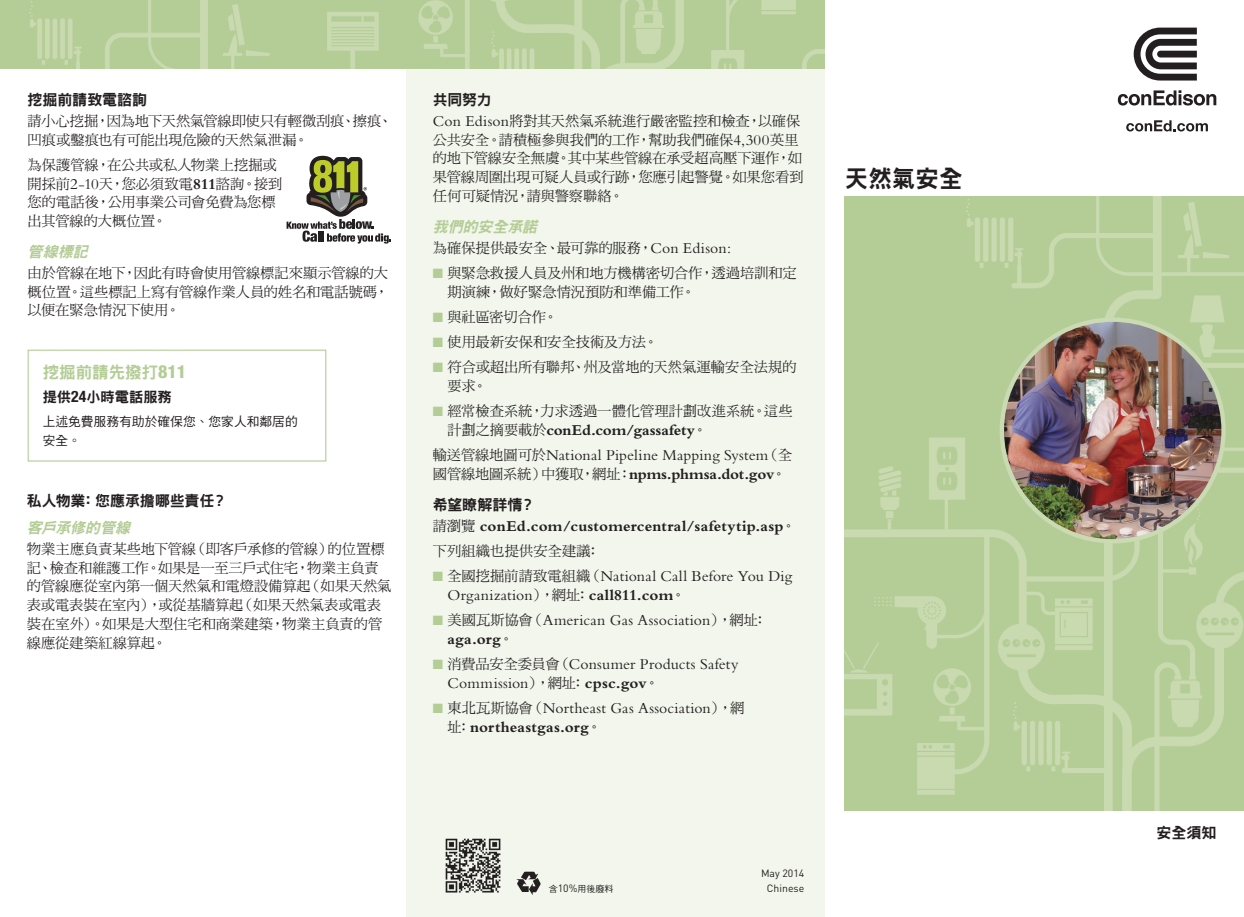
<style>
.page{position:relative;width:1244px;height:917px;background:#fff}
.page>*{position:absolute;margin:0;border:0;box-sizing:border-box;transform-origin:0 0}
.t1{font:24px "DF Hei Std W9";color:#231f20}
.t2{font:16.5px "DF Hei Std W9";color:#b4cc95}
.t3{font:15.75px/18.8px "Bembo";letter-spacing:.01em;color:#231f20}
.t4{font:700 15.75px "Bembo";letter-spacing:.005em;color:#231f20}
.t5{font:700 15.75px "Bembo";letter-spacing:-.015em;color:#231f20}
.t6{font:15px "DF Hei Std W9";letter-spacing:-.005em;color:#231f20}
.t7{font:italic 15px "DF Hei Std W9";color:#b4cc95}
.t8{font:14.25px/18.8px "DF Ming Std W5";letter-spacing:-.005em;color:#231f20}
.t9{font:14.25px "DF Hei Std W9";color:#231f20}
.t10{font:12.75px/19.5px "DF Hei Std W5";color:#231f20}
.t11{font:10.5px/15px "DIN";color:#231f20;text-align:center}
.t12{font:9px "DF Hei Std W5";color:#231f20}
.s1{font-family:"Bembo";font-size:15.75px}
.s2{font-family:"Bembo";font-weight:700;font-size:15.75px}
.s3{font-family:"Helvetica Neue";font-weight:800;font-stretch:condensed;font-size:18px}
.s4{font-family:"Helvetica Neue";font-weight:700;font-stretch:condensed;font-size:15.75px}
.s5{color:#b4cc95}
.s6{font-family:"DF Ming Std W5";font-size:14.25px}
.s7{font-weight:700}
.s8{font-family:"DF Ming Std W5";font-weight:400;font-size:14.25px}
.s9{font-family:"DIN";font-size:10.5px}
</style>
<div class="page">
<div style="left:406px;top:0;width:418px;height:917px;background:#f2f6ec"></div>
<img style="left:844px;top:196px;width:399px;height:615px">
<img style="left:1001px;top:320px;width:222px;height:221px;border-radius:111px">
<svg style="left:516px;top:872px;width:24px;height:23px"></svg>
<img style="left:0;top:0;width:406px;height:68px">
<svg style="left:406px;top:0;width:418px;height:68px;background:#b8cf9b"></svg>
<svg style="left:286px;top:156px;width:105px;height:88px"></svg>
<div style="left:28px;top:350px;width:298px;height:112px;border:1px solid #b4cc95"></div>
<svg style="left:1126px;top:120px;width:81px;height:11px"></svg>
<svg style="left:1117px;top:90px;width:99px;height:16px"></svg>
<svg style="left:1133px;top:28px;width:63px;height:53px"></svg>
<img style="left:445px;top:838px;width:56px;height:55px">
<p class="t6" style="left:28px;top:91px;width:121px">挖掘前請致電諮詢</p>
<p class="t8" style="left:28px;top:111px;width:366px">請小心挖掘，因為地下天然氣管線即使只有輕微刮痕、擦痕、凹痕或鑿痕也有可能出現危險的天然氣泄漏。</p>
<p class="t8" style="left:28px;top:155px;width:256px">為保護管線，在公共或私人物業上挖掘或開採前<span class="s1">2-10</span>天，您必須致電<span class="s2">811</span>諮詢。接到您的電話後，公用事業公司會免費為您標出其管線的大概位置。</p>
<p class="t7" style="left:28px;top:244px;width:65px">管線標記</p>
<p class="t8" style="left:28px;top:263px;width:362px;text-align:justify">由於管線在地下，因此有時會使用管線標記來顯示管線的大概位置。這些標記上寫有管線作業人員的姓名和電話號碼，以便在緊急情況下使用。</p>
<p class="t2" style="left:43px;top:363px;width:145px">挖掘前請先撥打<span class="s3">811</span></p>
<p class="t9" style="left:43px;top:389px;width:131px">提供<span class="s4">24</span>小時電話服務</p>
<p class="t10" style="left:43px;top:411px;width:256px">上述免費服務有助於確保您、您家人和鄰居的安全。</p>
<p class="t6" style="left:27px;top:493px;width:202px">私人物業﹕您應承擔哪些責任？</p>
<p class="t7" style="left:27px;top:519px;width:108px">客戶承修的管線</p>
<p class="t8" style="left:27px;top:539px;width:366px">物業主應負責某些地下管線（即客戶承修的管線）的位置標記、檢查和維護工作。如果是一至三戶式住宅，物業主負責的管線應從室內第一個天然氣和電燈設備算起（如果天然氣表或電表裝在室內），或從基牆算起（如果天然氣表或電表裝在室外）。如果是大型住宅和商業建築，物業主負責的管線應從建築紅線算起。</p>
<p class="t6" style="left:433px;top:91px;width:60px">共同努力</p>
<p class="t8" style="left:433px;top:111px;width:372px"><span class="s1">Con Edison</span>將對其天然氣系統進行嚴密監控和檢查，以確保公共安全。請積極參與我們的工作，幫助我們確保<span class="s1">4,300</span>英里的地下管線安全無虞。其中某些管線在承受超高壓下運作，如果管線周圍出現可疑人員或行跡，您應引起警覺。如果您看到任何可疑情況，請與警察聯絡。</p>
<p class="t7" style="left:433px;top:218px;width:109px">我們的安全承諾</p>
<p class="t8" style="left:433px;top:238px;width:300px">為確保提供最安全、最可靠的服務，<span class="s1">Con Edison﹕</span></p>
<p class="t8" style="left:447px;top:263px;width:351px;text-indent:-15px"><span class="s5">■</span> 與緊急救援人員及州和地方機構密切合作，透過培訓和定期演練，做好緊急情況預防和準備工作。</p>
<p class="t8" style="left:433px;top:307px;width:126px"><span class="s5">■</span> 與社區密切合作。</p>
<p class="t8" style="left:433px;top:332px;width:227px"><span class="s5">■</span> 使用最新安保和安全技術及方法。</p>
<p class="t8" style="left:447px;top:358px;width:350px;text-indent:-15px"><span class="s5">■</span> 符合或超出所有聯邦、州及當地的天然氣運輸安全法規的要求。</p>
<p class="t8" style="left:433px;top:402px;width:361px"><span class="s5">■</span> 經常檢查系統，力求透過一體化管理計劃改進系統。這些</p>
<p class="t3" style="left:433px;top:417px;width:361px;line-height:25.2px;text-indent:15px"><span class="s6">計劃之摘要載於</span><span class="s7">conEd.com/gassafety</span><span class="s6">。<br>輸送管線地圖可於</span>National Pipeline Mapping System<span class="s6">（全</span></p>
<p class="t5" style="left:433px;top:465px;width:355px"><span class="s8">國管線地圖系統）中獲取，網址：</span>npms.phmsa.dot.gov<span class="s8">。</span></p>
<p class="t6" style="left:433px;top:497px;width:104px">希望瞭解詳情？</p>
<p class="t4" style="left:433px;top:517px;width:364px"><span class="s8">請瀏覽</span> conEd.com/customercentral/safetytip.asp<span class="s8">。</span></p>
<p class="t8" style="left:433px;top:541px;width:172px">下列組織也提供安全建議﹕</p>
<p class="t3" style="left:447px;top:567px;width:346px;text-indent:-15px"><span class="s5">■</span> <span class="s6">全國挖掘前請致電組織（</span>National Call Before You Dig<br>Organization<span class="s6">），網址﹕</span><span class="s7">call811.com</span><span class="s6">。</span></p>
<p class="t3" style="left:447px;top:611px;width:324px;text-indent:-15px"><span class="s5">■</span> <span class="s6">美國瓦斯協會（</span>American Gas Association<span class="s6">），網址﹕ </span><span class="s7">aga.org</span><span class="s6">。</span></p>
<p class="t3" style="left:447px;top:655px;width:292px;text-indent:-15px"><span class="s5">■</span> <span class="s6">消費品安全委員會（</span>Consumer Products Safety<br>Commission<span class="s6">），網址﹕</span><span class="s7">cpsc.gov</span><span class="s6">。</span></p>
<p class="t3" style="left:447px;top:699px;width:298px;text-indent:-15px"><span class="s5">■</span> <span class="s6">東北瓦斯協會（</span>Northeast Gas Association<span class="s6">），網址﹕</span><span class="s7">northeastgas.org</span><span class="s6">。</span></p>
<h1 class="t1" style="left:844px;top:165px;width:119px">天然氣安全</h1>
<p class="t12" style="left:548px;top:884px;width:66px">含<span class="s9">10%</span>用後廢料</p>
<p class="t11" style="left:761px;top:866px;width:45px">May 2014<br>Chinese</p>
<p class="t6" style="left:1156px;top:824px;width:61px">安全須知</p>
</div>
